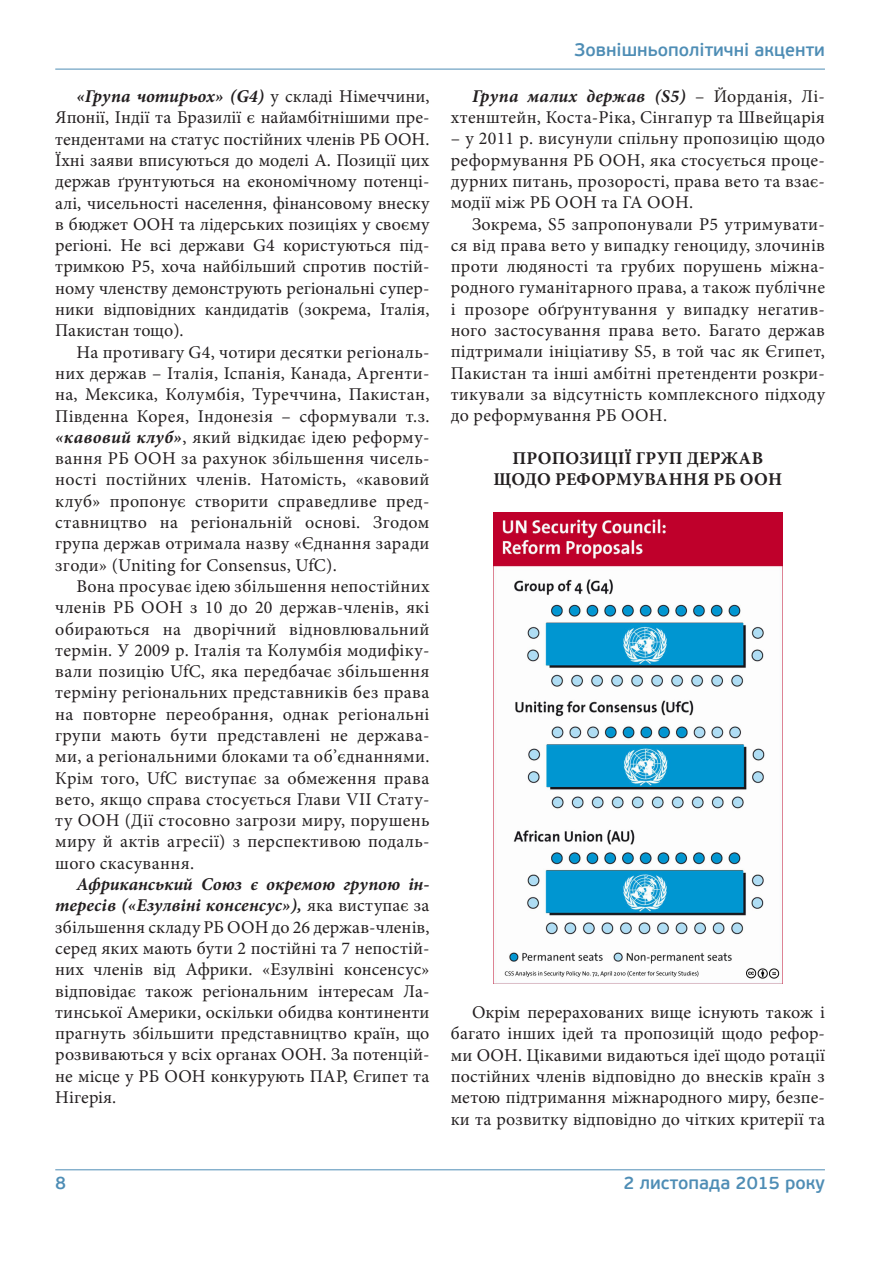
<style>
.page{position:relative;width:893px;height:1263px;background:#fff}
.page>*{position:absolute;margin:0;border:0;box-sizing:border-box;transform-origin:0 0}
.t1{font:18px/21.3px "Minion Pro";letter-spacing:.015em;color:#231f20;text-align:justify}
.t2{font:600 18px "PF Beau Sans Pro";color:#4e8db5}
.t3{font:700 18px/21.3px "Minion Pro";letter-spacing:.01em;color:#231f20;text-align:center}
.s1{font-weight:700;font-style:italic}
</style>
<div class="page">
<hr style="left:55px;top:69px;width:770px;height:1px;background:#4e8db5">
<hr style="left:55px;top:1169px;width:770px;height:1px;background:#4e8db5">
<img style="left:493px;top:513px;width:290px;height:470px">
<p class="t1" style="left:55px;top:86px;width:376px;text-indent:21px"><span class="s1">«Група чотирьох» (G4)</span> у складі Німеччини, Японії, Індії та Бразилії є найамбітнішими пре&shy;тендентами на статус постійних членів РБ ООН.<br>Їхні заяви вписуються до моделі A. Позиції цих держав ґрунтуються на економічному потенці&shy;алі, чисельності населення, фінансовому внеску в бюджет ООН та лідерських позиціях у своєму регіоні. Не всі держави G4 користуються під&shy;тримкою P5, хоча найбільший спротив постій&shy;ному членству демонструють регіональні супер&shy;ники відповідних кандидатів (зокрема, Італія, Пакистан тощо).</p>
<p class="t1" style="left:55px;top:341px;width:376px;text-indent:21px">На противагу G4, чотири десятки регіональ&shy;них держав – Італія, Іспанія, Канада, Аргенти&shy;на, Мексика, Колумбія, Туреччина, Пакистан, Південна Корея, Індонезія – сформували т.з. <span class="s1">«кавовий клуб»</span>, який відкидає ідею реформу&shy;вання РБ ООН за рахунок збільшення чисель&shy;ності постійних членів. Натомість, «кавовий клуб» пропонує створити справедливе пред&shy;ставництво на регіональній основі. Згодом група держав отримала назву «Єднання заради згоди» (Uniting for Consensus, UfC).</p>
<p class="t1" style="left:55px;top:576px;width:376px;text-indent:21px">Вона просуває ідею збільшення непостійних членів РБ ООН з 10 до 20 держав-членів, які обираються на дворічний відновлювальний термін. У 2009 р. Італія та Колумбія модифіку&shy;вали позицію UfC, яка передбачає збільшення терміну регіональних представників без права на повторне переобрання, однак регіональні групи мають бути представлені не держава&shy;ми, а регіональними блоками та об’єднаннями.<br>Крім того, UfC виступає за обмеження права вето, якщо справа стосується Глави VII Стату&shy;ту ООН (Дії стосовно загрози миру, порушень миру й актів агресії) з перспективою подаль&shy;шого скасування.</p>
<p class="t1" style="left:55px;top:874px;width:376px;text-indent:21px"><span class="s1">Африканський Союз є окремою групою ін&shy;тересів («Езулвіні консенсус»),</span> яка виступає за збільшення складу РБ ООН до 26 держав-членів, серед яких мають бути 2 постійні та 7 непостій&shy;них членів від Африки. «Езулвіні консенсус» відповідає також регіональним інтересам Ла&shy;тинської Америки, оскільки обидва континенти прагнуть збільшити представництво країн, що розвиваються у всіх органах ООН. За потенцій&shy;не місце у РБ ООН конкурують ПАР, Єгипет та Нігерія.</p>
<p class="t2" style="left:575px;top:40px;width:252px">Зовнішньополітичні акценти</p>
<p class="t1" style="left:451px;top:85px;width:376px;text-align:right"><span class="s1">Група малих держав (S5)</span> – Йорданія, Лі&shy;хтенштейн, Коста-Ріка, Сінгапур та Швейцарія</p>
<p class="t1" style="left:451px;top:128px;width:376px">– у 2011 р. висунули спільну пропозицію щодо реформування РБ ООН, яка стосується проце&shy;дурних питань, прозорості, права вето та взає&shy;модії між РБ ООН та ГА ООН.</p>
<p class="t1" style="left:451px;top:213px;width:376px;text-indent:21px">Зокрема, S5 запропонували P5 утримувати&shy;ся від права вето у випадку геноциду, злочинів проти людяності та грубих порушень міжна&shy;родного гуманітарного права, а також публічне і прозоре обґрунтування у випадку негатив&shy;ного застосування права вето. Багато держав підтримали ініціативу S5, в той час як Єгипет, Пакистан та інші амбітні претенденти розкри&shy;тикували за відсутність комплексного підходу до реформування РБ ООН.</p>
<p class="t3" style="left:493px;top:447px;width:290px">ПРОПОЗИЦІЇ ГРУП ДЕРЖАВ<br>ЩОДО РЕФОРМУВАННЯ РБ ООН</p>
<p class="t1" style="left:451px;top:1002px;width:376px;text-indent:21px">Окрім перерахованих вище існують також і багато інших ідей та пропозицій щодо рефор&shy;ми ООН. Цікавими видаються ідеї щодо ротації постійних членів відповідно до внесків країн з метою підтримання міжнародного миру, безпе&shy;ки та розвитку відповідно до чітких критерії та</p>
<p class="t2" style="left:55px;top:1171px;width:13px">8</p>
<p class="t2" style="left:624px;top:1171px;width:203px">2 листопада 2015 року</p>
</div>
